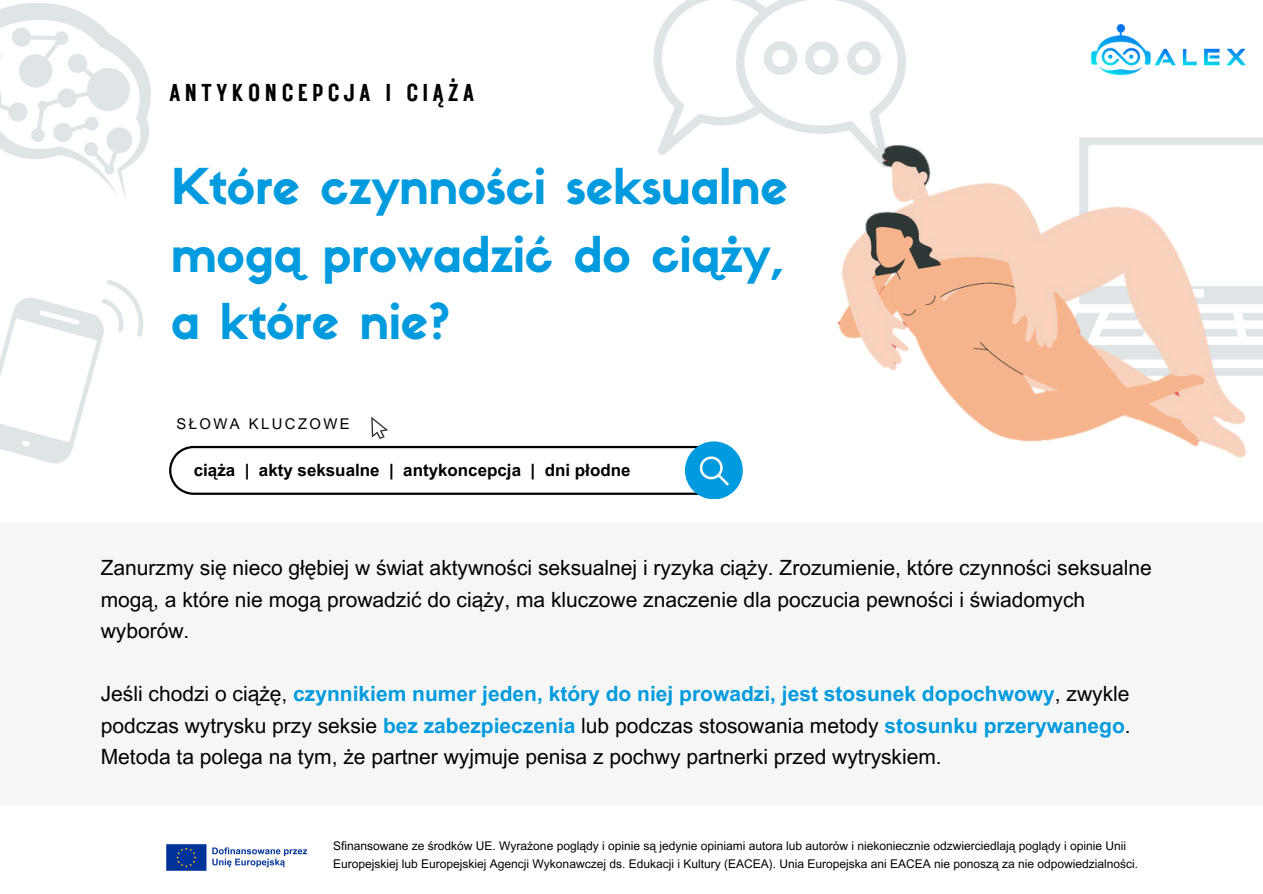
<style>
.page{position:relative;width:1263px;height:894px;background:#fff}
.page>*{position:absolute;margin:0;border:0;box-sizing:border-box;transform-origin:0 0}
.t1{font:48.45px/67.5px "Sifonn Basic";color:#009bde;text-align:justify}
.t2{font:24.45px "Rustic Printed";letter-spacing:.16em;color:#000}
.t3{font:21px/31.5px "Arial MT Pro";color:#000}
.t4{font:700 16.95px "Arial MT Pro";color:#000}
.t5{font:14.85px "Arial MT Pro";letter-spacing:.16em;color:#000}
.t6{font:12px/18px "Arial MT Pro";color:#000}
.s1{font-weight:700;color:#009bde}
</style>
<div class="page">
<svg style="left:0;top:3px;width:151px;height:196px"></svg>
<svg style="left:0;top:280px;width:143px;height:183px"></svg>
<div style="left:0;top:523px;width:1263px;height:281px;background:#f6f6f6"></div>
<svg style="left:653px;top:0;width:252px;height:155px"></svg>
<img style="left:1090px;top:23px;width:156px;height:53px">
<svg style="left:371px;top:416px;width:17px;height:23px"></svg>
<div style="left:685px;top:441px;width:58px;height:58px;background:#009bde;border-radius:50%"></div>
<svg style="left:169px;top:446px;width:565px;height:48px"></svg>
<img style="left:805px;top:78px;width:458px;height:380px">
<img style="left:166px;top:844px;width:142px;height:27px">
<p class="t2" style="left:169px;top:76px;width:307px">ANTYKONCEPCJA I CIĄŻA</p>
<p class="t1" style="left:171px;top:158px;width:619px">Które czynności seksualne mogą prowadzić do ciąży, a które nie?</p>
<h2 class="t5" style="left:177px;top:418px;width:175px">SŁOWA KLUCZOWE</h2>
<p class="t4" style="left:194px;top:463px;width:438px">ciąża | akty seksualne | antykoncepcja | dni płodne</p>
<p class="t3" style="left:101px;top:554px;width:1052px">Zanurzmy się nieco głębiej w świat aktywności seksualnej i ryzyka ciąży. Zrozumienie, które czynności seksualne mogą, a które nie mogą prowadzić do ciąży, ma kluczowe znaczenie dla poczucia pewności i świadomych wyborów.</p>
<p class="t3" style="left:101px;top:680px;width:1031px;text-align:justify">Jeśli chodzi o ciążę, <span class="s1">czynnikiem numer jeden, który do niej prowadzi, jest stosunek dopochwowy</span>, zwykle podczas wytrysku przy seksie <span class="s1">bez zabezpieczenia</span> lub podczas stosowania metody <span class="s1">stosunku przerywanego</span>.<br>Metoda ta polega na tym, że partner wyjmuje penisa z pochwy partnerki przed wytryskiem.</p>
<h1 class="t6" style="left:333px;top:838px;width:806px">Sfinansowane ze środków UE. Wyrażone poglądy i opinie są jedynie opiniami autora lub autorów i niekoniecznie odzwierciedlają poglądy i opinie Unii<br>Europejskiej lub Europejskiej Agencji Wykonawczej ds. Edukacji i Kultury (EACEA). Unia Europejska ani EACEA nie ponoszą za nie odpowiedzialności.</h1>
</div>
